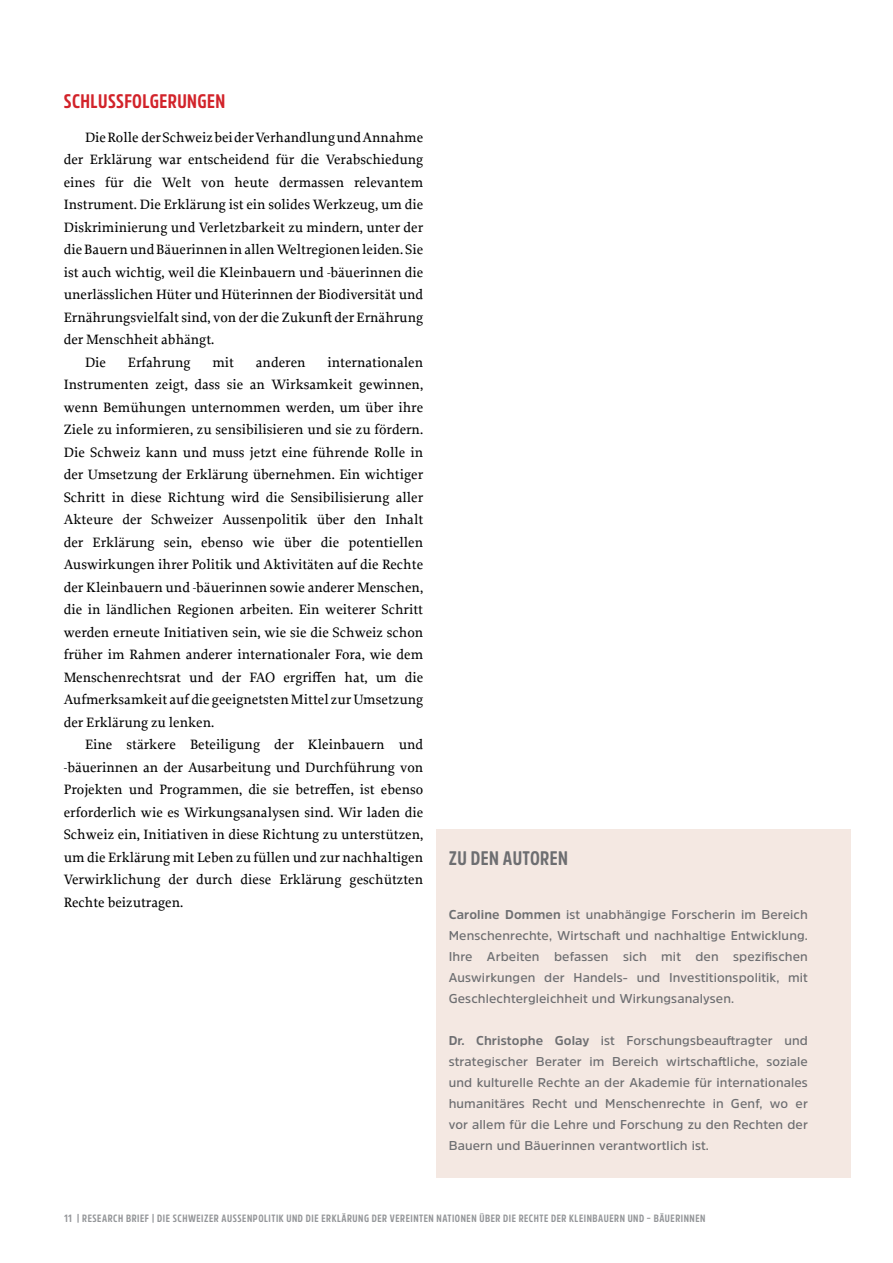
<style>
.page{position:relative;width:893px;height:1263px;background:#fff}
.page>*{position:absolute;margin:0;border:0;box-sizing:border-box;transform-origin:0 0}
.t1{font:700 19.5px "Amsi Pro Cond";letter-spacing:.02em;color:#d2232a}
.t2{font:700 19.5px "Amsi Pro Cond";letter-spacing:.02em;color:#6d6e71}
.t3{font:500 14.25px/22.5px "Proforma";color:#000;text-align:justify}
.t4{font:600 12.75px/21px "Amsi Pro";letter-spacing:.01em;color:#6d6e71;text-align:justify}
.t5{font:700 10.5px "Amsi Pro Cond";letter-spacing:.05em;color:#939598}
.s1{font-weight:700}
</style>
<div class="page">
<div style="left:436px;top:829px;width:414px;height:349px;background:#f4e8e2"></div>
<h1 class="t1" style="left:64px;top:88px;width:163px">SCHLUSSFOLGERUNGEN</h1>
<p class="t3" style="left:85px;top:126px;width:340px">Die Rolle der Schweiz bei der Verhandlung und Annahme</p>
<p class="t3" style="left:64px;top:148px;width:361px">der Erklärung war entscheidend für die Verabschiedung</p>
<p class="t3" style="left:64px;top:171px;width:361px">eines für die Welt von heute dermassen relevantem</p>
<p class="t3" style="left:64px;top:193px;width:361px">Instrument. Die Erklärung ist ein solides Werkzeug, um die</p>
<p class="t3" style="left:64px;top:216px;width:361px">Diskriminierung und Verletzbarkeit zu mindern, unter der</p>
<p class="t3" style="left:64px;top:238px;width:361px">die Bauern und Bäuerinnen in allen Weltregionen leiden. Sie</p>
<p class="t3" style="left:64px;top:261px;width:361px">ist auch wichtig, weil die Kleinbauern und -bäuerinnen die</p>
<p class="t3" style="left:64px;top:283px;width:361px">unerlässlichen Hüter und Hüterinnen der Biodiversität und</p>
<p class="t3" style="left:64px;top:306px;width:361px">Ernährungsvielfalt sind, von der die Zukunft der Ernährung</p>
<p class="t3" style="left:64px;top:328px;width:152px">der Menschheit abhängt.</p>
<p class="t3" style="left:85px;top:351px;width:23px">Die</p>
<p class="t3" style="left:128px;top:351px;width:64px">Erfahrung</p>
<p class="t3" style="left:212px;top:351px;width:23px">mit</p>
<p class="t3" style="left:256px;top:351px;width:51px">anderen</p>
<p class="t3" style="left:64px;top:351px;width:361px;text-indent:264px">internationalen Instrumenten zeigt, dass sie an Wirksamkeit gewinnen, wenn Bemühungen unternommen werden, um über ihre Ziele zu informieren, zu sensibilisieren und sie zu fördern.<br>Die Schweiz kann und muss jetzt eine führende Rolle in der Umsetzung der Erklärung übernehmen. Ein wichtiger Schritt in diese Richtung wird die Sensibilisierung aller Akteure der Schweizer Aussenpolitik über den Inhalt der Erklärung sein, ebenso wie über die potentiellen Auswirkungen ihrer Politik und Aktivitäten auf die Rechte der Kleinbauern und -bäuerinnen sowie anderer Menschen, die in ländlichen Regionen arbeiten. Ein weiterer Schritt werden erneute Initiativen sein, wie sie die Schweiz schon früher im Rahmen anderer internationaler Fora, wie dem Menschenrechtsrat und der FAO ergriffen hat, um die Aufmerksamkeit auf die geeignetsten Mittel zur Umsetzung der Erklärung zu lenken.</p>
<p class="t3" style="left:64px;top:733px;width:361px;text-indent:21px">Eine stärkere Beteiligung der Kleinbauern und -bäuerinnen an der Ausarbeitung und Durchführung von Projekten und Programmen, die sie betreffen, ist ebenso erforderlich wie es Wirkungsanalysen sind. Wir laden die Schweiz ein, Initiativen in diese Richtung zu unterstützen, um die Erklärung mit Leben zu füllen und zur nachhaltigen Verwirklichung der durch diese Erklärung geschützten Rechte beizutragen.</p>
<h1 class="t2" style="left:449px;top:845px;width:121px">ZU DEN AUTOREN</h1>
<p class="t4" style="left:449px;top:903px;width:361px"><span class="s1">Caroline Dommen</span> ist unabhängige Forscherin im Bereich Menschenrechte, Wirtschaft und nachhaltige Entwicklung.<br>Ihre Arbeiten befassen sich mit den spezifischen Auswirkungen der Handels- und Investitionspolitik, mit Geschlechtergleichheit und Wirkungsanalysen.</p>
<p class="t4" style="left:449px;top:1029px;width:361px"><span class="s1">Dr. Christophe Golay</span> ist Forschungsbeauftragter und strategischer Berater im Bereich wirtschaftliche, soziale und kulturelle Rechte an der Akademie für internationales humanitäres Recht und Menschenrechte in Genf, wo er vor allem für die Lehre und Forschung zu den Rechten der Bauern und Bäuerinnen verantwortlich ist.</p>
<p class="t5" style="left:64px;top:1211px;width:643px">11 | RESEARCH BRIEF | DIE SCHWEIZER AUSSENPOLITIK UND DIE ERKLÄRUNG DER VEREINTEN NATIONEN ÜBER DIE RECHTE DER KLEINBAUERN UND – BÄUERINNEN</p>
</div>
